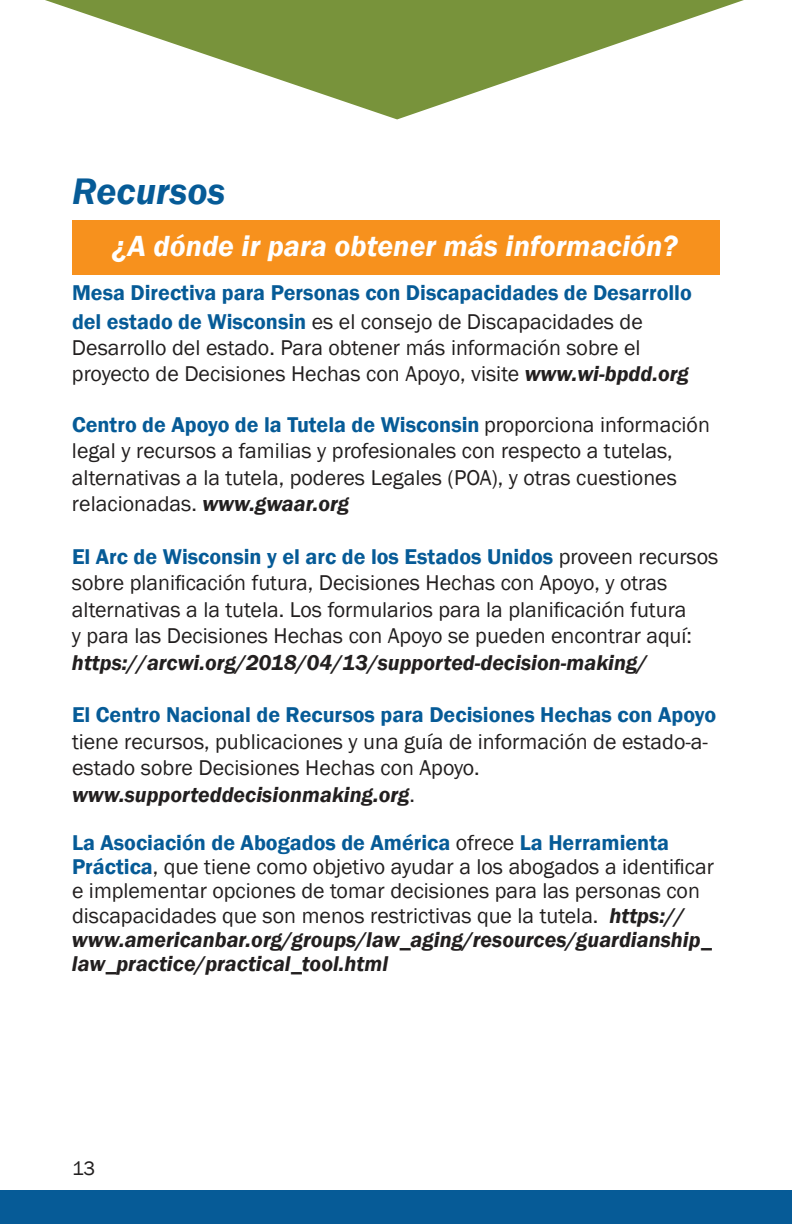
<style>
.page{position:relative;width:792px;height:1224px;background:#fff}
.page>*{position:absolute;margin:0;border:0;box-sizing:border-box;transform-origin:0 0}
.t1{font:italic 600 38px "Franklin Gothic";color:#065b97}
.t2{font:italic 600 30px "Franklin Gothic";color:#fff}
.t3{font:22px/26.4px "Franklin Gothic";color:#221f1f}
.t4{font:600 22px/28.8px "Franklin Gothic";color:#065b97}
.t5{font:italic 600 22px "Franklin Gothic";color:#221f1f}
.t6{font:20px "Franklin Gothic";color:#221f1f}
.s1{font-weight:400;color:#221f1f}
.s2{font-weight:600;font-style:italic}
.s3{font-weight:600;color:#065b97}
</style>
<div class="page">
<div style="left:72px;top:220px;width:648px;height:55px;background:#f7911d"></div>
<div style="left:0;top:1191px;width:792px;height:33px;background:#065b97"></div>
<svg style="left:45px;top:0;width:699px;height:119px"></svg>
<h1 class="t1" style="left:72px;top:175px;width:155px">Recursos</h1>
<h2 class="t2" style="left:113px;top:233px;width:567px">¿A dónde ir para obtener más información?</h2>
<p class="t4" style="left:72px;top:279px;width:621px">Mesa Directiva para Personas con Discapacidades de Desarrollo del estado de Wisconsin <span class="s1">es el consejo de Discapacidades de</span></p>
<p class="t3" style="left:72px;top:336px;width:618px">Desarrollo del estado. Para obtener más información sobre el proyecto de Decisiones Hechas con Apoyo, visite <span class="s2">www.wi-bpdd.org</span></p>
<p class="t3" style="left:72px;top:413px;width:640px"><span class="s3">Centro de Apoyo de la Tutela de Wisconsin</span> proporciona información legal y recursos a familias y profesionales con respecto a tutelas, alternativas a la tutela, poderes Legales (POA), y otras cuestiones relacionadas. <span class="s2">www.gwaar.org</span></p>
<p class="t3" style="left:72px;top:545px;width:648px"><span class="s3">El Arc de Wisconsin y el arc de los Estados Unidos</span> proveen recursos sobre planificación futura, Decisiones Hechas con Apoyo, y otras alternativas a la tutela. Los formularios para la planificación futura<br>y para las Decisiones Hechas con Apoyo se pueden encontrar aquí:</p>
<p class="t5" style="left:72px;top:653px;width:577px">https://arcwi.org/2018/04/13/supported-decision-making/</p>
<p class="t4" style="left:72px;top:702px;width:646px">El Centro Nacional de Recursos para Decisiones Hechas con Apoyo</p>
<p class="t3" style="left:72px;top:729px;width:638px">tiene recursos, publicaciones y una guía de información de estado-a&shy;estado sobre Decisiones Hechas con Apoyo. <span class="s2">www.supporteddecisionmaking.org</span>.</p>
<p class="t3" style="left:72px;top:832px;width:644px;line-height:24.2px"><span class="s3">La Asociación de Abogados de América</span> ofrece <span class="s3">La Herramienta Práctica</span>, que tiene como objetivo ayudar a los abogados a identificar e implementar opciones de tomar decisiones para las personas con discapacidades que son menos restrictivas que la tutela. <span class="s2">https:// www.americanbar.org/groups/law_aging/resources/guardianship_ law_practice/practical_tool.html</span></p>
<p class="t6" style="left:72px;top:1160px;width:25px">13</p>
</div>
